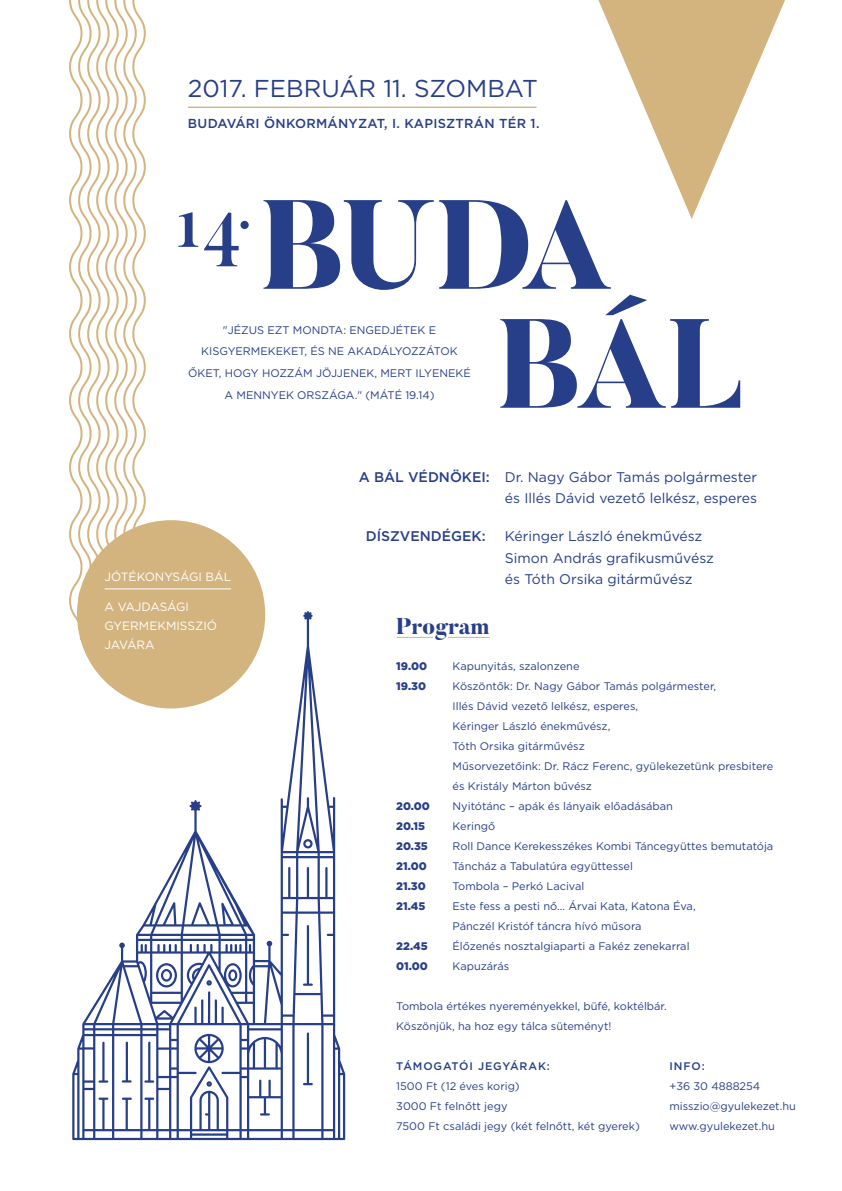
<style>
.page{position:relative;width:842px;height:1191px;background:#fff}
.page>*{position:absolute;margin:0;border:0;box-sizing:border-box;transform-origin:0 0}
.t1{font:800 125.8px/118.9px "Butler";letter-spacing:-.04em;color:#273e88}
.t2{font:24.4px "Gotham";color:#273e88}
.t3{font:800 22.8px "Butler";color:#273e88}
.t4{font:14px/21.4px "Gotham";color:#273e88}
.t5{font:500 14px "Gotham";color:#273e88}
.t6{font:500 13px "Gotham";letter-spacing:.02em;color:#273e88}
.t7{font:12px/19.3px "Gotham";color:#fff}
.t8{font:11px/20px "Gotham";color:#273e88}
.t9{font:900 11px "Gotham";color:#273e88}
.t10{font:500 11px "Gotham";letter-spacing:.08em;color:#273e88}
</style>
<div class="page">
<svg style="left:69px;top:0;width:77px;height:613px"></svg>
<svg style="left:598px;top:0;width:187px;height:219px"></svg>
<svg style="left:72px;top:611px;width:273px;height:529px"></svg>
<svg style="left:156px;top:963px;width:21px;height:24px"></svg>
<div style="left:77px;top:520px;width:188px;height:188px;background:#d4b47e;border-radius:50%"></div>
<hr style="left:105px;top:588px;width:126px;height:1px;background:#fff">
<hr style="left:397px;top:637px;width:36px;height:1px;background:#d4b47e">
<hr style="left:448px;top:637px;width:42px;height:1px;background:#d4b47e">
<hr style="left:188px;top:107px;width:348px;height:1px;background:#d4b47e">
<h2 class="t2" style="left:188px;top:72px;width:351px">2017. FEBRUÁR 11. SZOMBAT</h2>
<p class="t6" style="left:188px;top:115px;width:353px">BUDAVÁRI ÖNKORMÁNYZAT, I. KAPISZTRÁN TÉR 1.</p>
<h1 class="t1" style="left:496px;top:184px;width:254px;text-indent:-326px"><sup>14∙</sup>BUDA<br>BÁL</h1>
<p class="t8" style="left:188px;top:319px;width:284px;line-height:21.7px;text-align:center">"JÉZUS EZT MONDTA: ENGEDJÉTEK E KISGYERMEKEKET, ÉS NE AKADÁLYOZZÁTOK ŐKET, HOGY HOZZÁM JÖJJENEK, MERT ILYENEKÉ A MENNYEK ORSZÁGA." (MÁTÉ 19.14)</p>
<p class="t7" style="left:105px;top:567px;width:128px">JÓTÉKONYSÁGI BÁL</p>
<p class="t7" style="left:105px;top:596px;width:114px">A VAJDASÁGI<br>GYERMEKMISSZIÓ<br>JAVÁRA</p>
<p class="t5" style="left:359px;top:467px;width:132px">A BÁL VÉDNÖKEI:</p>
<p class="t5" style="left:366px;top:527px;width:121px">DÍSZVENDÉGEK:</p>
<h3 class="t3" style="left:396px;top:611px;width:94px">Program</h3>
<p class="t4" style="left:505px;top:466px;width:254px">Dr. Nagy Gábor Tamás polgármester és Illés Dávid vezető lelkész, esperes</p>
<p class="t4" style="left:505px;top:525px;width:211px">Kéringer László énekművész<br>Simon András grafikusművész és Tóth Orsika gitárművész</p>
<p class="t9" style="left:396px;top:659px;width:32px">19.00</p>
<p class="t8" style="left:453px;top:656px;width:128px">Kapunyitás, szalonzene</p>
<p class="t9" style="left:396px;top:679px;width:31px">19.30</p>
<p class="t8" style="left:453px;top:676px;width:322px">Köszöntők: Dr. Nagy Gábor Tamás polgármester,<br>Illés Dávid vezető lelkész, esperes,<br>Kéringer László énekművész,<br>Tóth Orsika gitárművész<br>Műsorvezetőink: Dr. Rácz Ferenc, gyülekezetünk presbitere és Kristály Márton bűvész</p>
<p class="t9" style="left:396px;top:799px;width:35px">20.00</p>
<p class="t8" style="left:453px;top:796px;width:222px">Nyitótánc – apák és lányaik előadásában</p>
<p class="t9" style="left:396px;top:819px;width:30px">20.15</p>
<p class="t8" style="left:453px;top:816px;width:44px">Keringő</p>
<p class="t9" style="left:396px;top:839px;width:33px">20.35</p>
<p class="t8" style="left:453px;top:836px;width:322px">Roll Dance Kerekesszékes Kombi Táncegyüttes bemutatója</p>
<p class="t9" style="left:396px;top:859px;width:32px">21.00</p>
<p class="t8" style="left:453px;top:856px;width:182px">Táncház a Tabulatúra együttessel</p>
<p class="t9" style="left:396px;top:879px;width:31px">21.30</p>
<p class="t8" style="left:453px;top:876px;width:133px">Tombola – Perkó Lacival</p>
<p class="t9" style="left:396px;top:899px;width:31px">21.45</p>
<p class="t8" style="left:453px;top:896px;width:245px">Este fess a pesti nő… Árvai Kata, Katona Éva,<br>Pánczél Kristóf táncra hívó műsora</p>
<p class="t9" style="left:396px;top:939px;width:33px">22.45</p>
<p class="t8" style="left:453px;top:936px;width:238px">Élőzenés nosztalgiaparti a Fakéz zenekarral</p>
<p class="t9" style="left:396px;top:959px;width:33px">01.00</p>
<p class="t8" style="left:453px;top:956px;width:58px">Kapuzárás</p>
<p class="t8" style="left:396px;top:996px;width:272px">Tombola értékes nyereményekkel, büfé, koktélbár.<br>Köszönjük, ha hoz egy tálca süteményt!</p>
<p class="t10" style="left:396px;top:1059px;width:155px">TÁMOGATÓI JEGYÁRAK:</p>
<p class="t8" style="left:396px;top:1076px;width:245px">1500 Ft (12 éves korig)<br>3000 Ft felnőtt jegy<br>7500 Ft családi jegy (két felnőtt, két gyerek)</p>
<p class="t10" style="left:669px;top:1059px;width:37px">INFO:</p>
<p class="t8" style="left:669px;top:1076px;width:128px">+36 30 4888254 misszio@gyulekezet.hu www.gyulekezet.hu</p>
</div>
